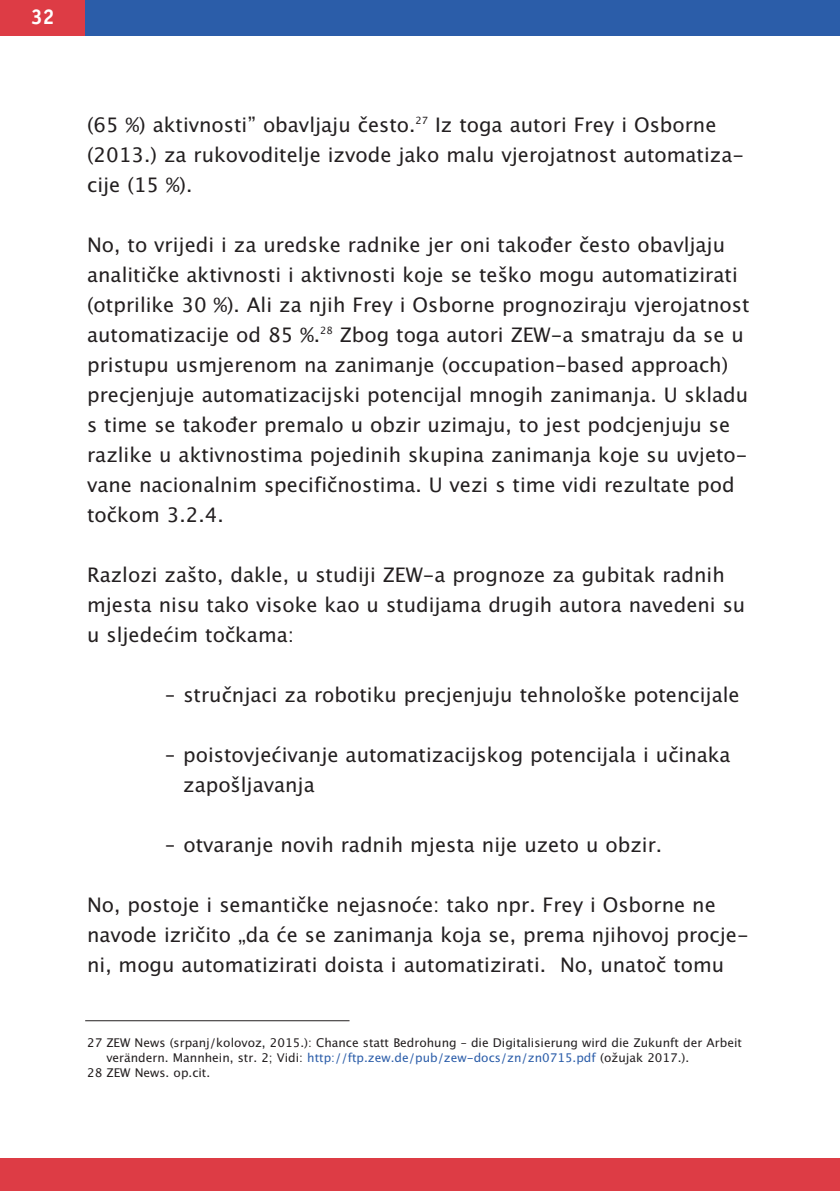
<style>
.page{position:relative;width:840px;height:1191px;background:#fff}
.page>*{position:absolute;margin:0;border:0;box-sizing:border-box;transform-origin:0 0}
.t1{font:700 22px "Officina Sans";color:#fff}
.t2{font:20px/30px "Lucida Grande";color:#231f20}
.t3{font:12px "Lucida Grande";color:#231f20}
.s1{color:#2b5da9}
</style>
<div class="page">
<div style="left:0;top:1158px;width:839px;height:33px;background:#dd3c45"></div>
<div style="left:76px;top:0;width:763px;height:36px;background:#2b5da9"></div>
<div style="left:0;top:0;width:84px;height:36px;background:#dd3c45"></div>
<hr style="left:85px;top:1020px;width:264px;height:1px;background:#231f20">
<p class="t1" style="left:31px;top:4px;width:24px">32</p>
<p class="t2" style="left:87px;top:110px;width:658px">(65 %) aktivnostiˮ obavljaju često.<sup>27</sup> Iz toga autori Frey i Osborne (2013.) za rukovoditelje izvode jako malu vjerojatnost automatiza&shy;cije (15 %).</p>
<p class="t2" style="left:87px;top:230px;width:663px">No, to vrijedi i za uredske radnike jer oni također često obavljaju analitičke aktivnosti i aktivnosti koje se teško mogu automatizirati (otprilike 30 %). Ali za njih Frey i Osborne prognoziraju vjerojatnost automatizacije od 85 %.<sup>28</sup> Zbog toga autori ZEW-a smatraju da se u pristupu usmjerenom na zanimanje (occupation-based approach) precjenjuje automatizacijski potencijal mnogih zanimanja. U skladu s time se također premalo u obzir uzimaju, to jest podcjenjuju se razlike u aktivnostima pojedinih skupina zanimanja koje su uvjeto&shy;vane nacionalnim specifičnostima. U vezi s time vidi rezultate pod točkom 3.2.4.</p>
<p class="t2" style="left:87px;top:560px;width:659px">Razlozi zašto, dakle, u studiji ZEW-a prognoze za gubitak radnih mjesta nisu tako visoke kao u studijama drugih autora navedeni su u sljedećim točkama:</p>
<p class="t2" style="left:164px;top:680px;width:577px">‒ stručnjaci za robotiku precjenjuju tehnološke potencijale</p>
<p class="t2" style="left:183px;top:740px;width:548px;text-indent:-19px">‒ poistovjećivanje automatizacijskog potencijala i učinaka zapošljavanja</p>
<p class="t2" style="left:164px;top:830px;width:499px">‒ otvaranje novih radnih mjesta nije uzeto u obzir.</p>
<p class="t2" style="left:87px;top:890px;width:662px">No, postoje i semantičke nejasnoće: tako npr. Frey i Osborne ne navode izričito „da će se zanimanja koja se, prema njihovoj procje&shy;ni, mogu automatizirati doista i automatizirati. No, unatoč tomu</p>
<p class="t3" style="left:87px;top:1036px;width:656px">27 ZEW News (srpanj/kolovoz, 2015.): Chance statt Bedrohung – die Digitalisierung wird die Zukunft der Arbeit</p>
<p class="t3" style="left:106px;top:1051px;width:584px">verändern. Mannhein, str. 2; Vidi: <span class="s1">http://ftp.zew.de/pub/zew-docs/zn/zn0715.pdf</span> (ožujak 2017.).</p>
<p class="t3" style="left:87px;top:1066px;width:125px">28 ZEW News. op.cit.</p>
</div>
